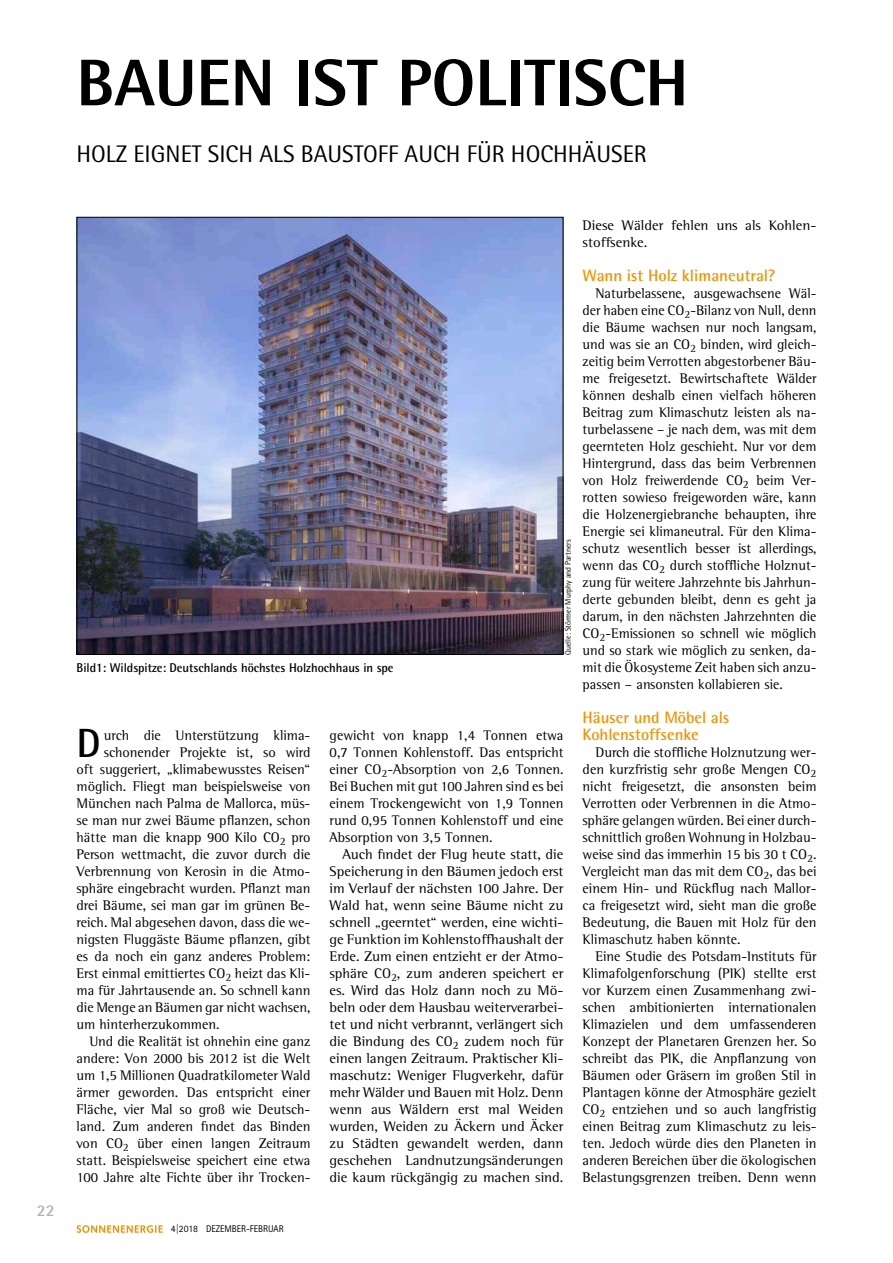
<style>
.page{position:relative;width:893px;height:1263px;background:#fff}
.page>*{position:absolute;margin:0;border:0;box-sizing:border-box;transform-origin:0 0}
.t1{font:800 66px "Rotis Semi Sans Std";color:#000}
.t2{font:700 40.8px "Rotis Semi Sans Std";color:#000}
.t3{font:24px "Rotis Semi Sans Std";color:#000}
.t4{font:700 16.5px/17px "Rotis Semi Sans Std";color:#f29400}
.t5{font:700 16.5px "Rotis Semi Sans Std";color:#b1b3b4}
.t6{font:14.25px/17px "Rotis Semi Serif Std";color:#000;text-align:justify}
.t7{font:14.25px/17px "Rotis Semi Serif Std";color:#000;text-align:justify;scale:1.04 1}
.t8{font:700 12.75px "Rotis Semi Sans Std";color:#000}
.t9{font:9.75px "Rotis Sans Serif Std";color:#000}
.t10{font:8.25px "Rotis Semi Sans Std";color:#000;scale:.94 1}
</style>
<div class="page">
<svg style="left:77px;top:1225px;width:86px;height:8px"></svg>
<img style="left:79px;top:219px;width:482px;height:434px">
<h1 class="t1" style="left:77px;top:41px;width:613px">BAUEN IST POLITISCH</h1>
<h3 class="t3" style="left:77px;top:139px;width:572px">HOLZ EIGNET SICH ALS BAUSTOFF AUCH FÜR HOCHHÄUSER</h3>
<p class="t5" style="left:37px;top:1200px;width:19px">22</p>
<p class="t8" style="left:77px;top:660px;width:319px">Bild1: Wildspitze: Deutschlands höchstes Holzhochhaus in spe</p>
<p class="t10" style="left:563px;top:655px;width:124px;rotate:-90deg">Quelle: Störmer Murphy and Partners</p>
<h2 class="t2" style="left:77px;top:718px;width:26px">D</h2>
<p class="t6" style="left:104px;top:727px;width:208px">urch die Unterstützung klima-</p>
<p class="t6" style="left:104px;top:744px;width:208px">schonender Projekte ist, so wird</p>
<p class="t6" style="left:77px;top:761px;width:235px">oft suggeriert, „klimabewusstes Reisen“</p>
<p class="t6" style="left:77px;top:778px;width:235px">möglich. Fliegt man beispielsweise von</p>
<p class="t6" style="left:77px;top:795px;width:235px">München nach Palma de Mallorca, müs-</p>
<p class="t6" style="left:77px;top:812px;width:235px">se man nur zwei Bäume pflanzen, schon</p>
<p class="t6" style="left:77px;top:829px;width:235px">hätte man die knapp 900 Kilo CO<sub>2</sub> pro</p>
<p class="t6" style="left:77px;top:846px;width:235px">Person wettmacht, die zuvor durch die</p>
<p class="t6" style="left:77px;top:863px;width:235px">Verbrennung von Kerosin in die Atmo-</p>
<p class="t6" style="left:77px;top:880px;width:235px">sphäre eingebracht wurden. Pflanzt man</p>
<p class="t6" style="left:77px;top:897px;width:235px">drei Bäume, sei man gar im grünen Be-</p>
<p class="t6" style="left:77px;top:914px;width:235px">reich. Mal abgesehen davon, dass die we-</p>
<p class="t6" style="left:77px;top:931px;width:235px">nigsten Fluggäste Bäume pflanzen, gibt</p>
<p class="t6" style="left:77px;top:948px;width:235px">es da noch ein ganz anderes Problem:</p>
<p class="t6" style="left:77px;top:965px;width:235px">Erst einmal emittiertes CO<sub>2</sub> heizt das Kli-</p>
<p class="t6" style="left:77px;top:982px;width:235px">ma für Jahrtausende an. So schnell kann</p>
<p class="t6" style="left:77px;top:999px;width:235px">die Menge an Bäumen gar nicht wachsen,</p>
<p class="t6" style="left:77px;top:1016px;width:144px">um hinterherzukommen.</p>
<p class="t6" style="left:89px;top:1033px;width:223px">Und die Realität ist ohnehin eine ganz</p>
<p class="t6" style="left:77px;top:1050px;width:235px">andere: Von 2000 bis 2012 ist die Welt</p>
<p class="t6" style="left:77px;top:1067px;width:235px">um 1,5 Millionen Quadratkilometer Wald</p>
<p class="t6" style="left:77px;top:1084px;width:235px">ärmer geworden. Das entspricht einer</p>
<p class="t6" style="left:77px;top:1101px;width:235px">Fläche, vier Mal so groß wie Deutsch-</p>
<p class="t6" style="left:77px;top:1118px;width:235px">land. Zum anderen findet das Binden</p>
<p class="t6" style="left:77px;top:1135px;width:235px">von CO<sub>2</sub> über einen langen Zeitraum</p>
<p class="t6" style="left:77px;top:1152px;width:235px">statt. Beispielsweise speichert eine etwa</p>
<p class="t6" style="left:77px;top:1169px;width:235px">100 Jahre alte Fichte über ihr Trocken-</p>
<p class="t6" style="left:330px;top:727px;width:235px">gewicht von knapp 1,4 Tonnen etwa 0,7 Tonnen Kohlenstoff. Das entspricht einer CO<sub>2</sub>-Absorption von 2,6 Tonnen.<br>Bei Buchen mit gut 100 Jahren sind es bei einem Trockengewicht von 1,9 Tonnen rund 0,95 Tonnen Kohlenstoff und eine Absorption von 3,5 Tonnen.</p>
<p class="t7" style="left:330px;top:846px;width:226px;text-indent:13px">Auch findet der Flug heute statt, die Speicherung in den Bäumen jedoch erst im Verlauf der nächsten 100 Jahre. Der Wald hat, wenn seine Bäume nicht zu schnell „geerntet“ werden, eine wichti&shy;ge Funktion im Kohlenstoffhaushalt der Erde. Zum einen entzieht er der Atmo&shy;sphäre CO<sub>2</sub>, zum anderen speichert er es. Wird das Holz dann noch zu Mö&shy;beln oder dem Hausbau weiterverarbei&shy;tet und nicht verbrannt, verlängert sich die Bindung des CO<sub>2</sub> zudem noch für einen langen Zeitraum. Praktischer Kli&shy;maschutz: Weniger Flugverkehr, dafür mehr Wälder und Bauen mit Holz. Denn wenn aus Wäldern erst mal Weiden wurden, Weiden zu Äckern und Äcker zu Städten gewandelt werden, dann geschehen Landnutzungsänderungen die kaum rückgängig zu machen sind.</p>
<p class="t7" style="left:583px;top:216px;width:226px">Diese Wälder fehlen uns als Kohlen&shy;stoffsenke.</p>
<p class="t4" style="left:583px;top:266px;width:194px">Wann ist Holz klimaneutral?</p>
<p class="t6" style="left:583px;top:284px;width:235px;text-indent:13px">Naturbelassene, ausgewachsene Wäl&shy;der haben eine CO<sub>2</sub>-Bilanz von Null, denn die Bäume wachsen nur noch langsam, und was sie an CO<sub>2</sub> binden, wird gleich&shy;zeitig beim Verrotten abgestorbener Bäu&shy;me freigesetzt. Bewirtschaftete Wälder können deshalb einen vielfach höheren Beitrag zum Klimaschutz leisten als na&shy;turbelassene – je nach dem, was mit dem geernteten Holz geschieht. Nur vor dem Hintergrund, dass das beim Verbrennen von Holz freiwerdende CO<sub>2</sub> beim Ver&shy;rotten sowieso freigeworden wäre, kann die Holzenergiebranche behaupten, ihre Energie sei klimaneutral. Für den Klima&shy;schutz wesentlich besser ist allerdings, wenn das CO<sub>2</sub> durch stoffliche Holznut&shy;zung für weitere Jahrzehnte bis Jahrhun&shy;derte gebunden bleibt, denn es geht ja darum, in den nächsten Jahrzehnten die CO<sub>2</sub>-Emissionen so schnell wie möglich und so stark wie möglich zu senken, da&shy;mit die Ökosysteme Zeit haben sich anzu&shy;passen – ansonsten kollabieren sie.</p>
<p class="t4" style="left:583px;top:709px;width:148px">Häuser und Möbel als<br>Kohlenstoffsenke</p>
<p class="t6" style="left:583px;top:744px;width:235px;text-indent:13px">Durch die stoffliche Holznutzung wer&shy;den kurzfristig sehr große Mengen CO<sub>2 </sub>nicht freigesetzt, die ansonsten beim Verrotten oder Verbrennen in die Atmo&shy;sphäre gelangen würden. Bei einer durch&shy;schnittlich großen Wohnung in Holzbau&shy;weise sind das immerhin 15 bis 30 t CO<sub>2</sub>.<br>Vergleicht man das mit dem CO<sub>2</sub>, das bei einem Hin- und Rückflug nach Mallor&shy;ca freigesetzt wird, sieht man die große Bedeutung, die Bauen mit Holz für den Klimaschutz haben könnte.</p>
<p class="t6" style="left:583px;top:948px;width:235px;text-indent:13px">Eine Studie des Potsdam-Instituts für Klimafolgenforschung (PIK) stellte erst vor Kurzem einen Zusammenhang zwi&shy;schen ambitionierten internationalen Klimazielen und dem umfassenderen Konzept der Planetaren Grenzen her. So schreibt das PIK, die Anpflanzung von Bäumen oder Gräsern im großen Stil in Plantagen könne der Atmosphäre gezielt CO<sub>2</sub> entziehen und so auch langfristig einen Beitrag zum Klimaschutz zu leis&shy;ten. Jedoch würde dies den Planeten in anderen Bereichen über die ökologischen Belastungsgrenzen treiben. Denn wenn</p>
<p class="t9" style="left:171px;top:1223px;width:114px">4|2018 DEZEMBER-FEBRUAR</p>
</div>
